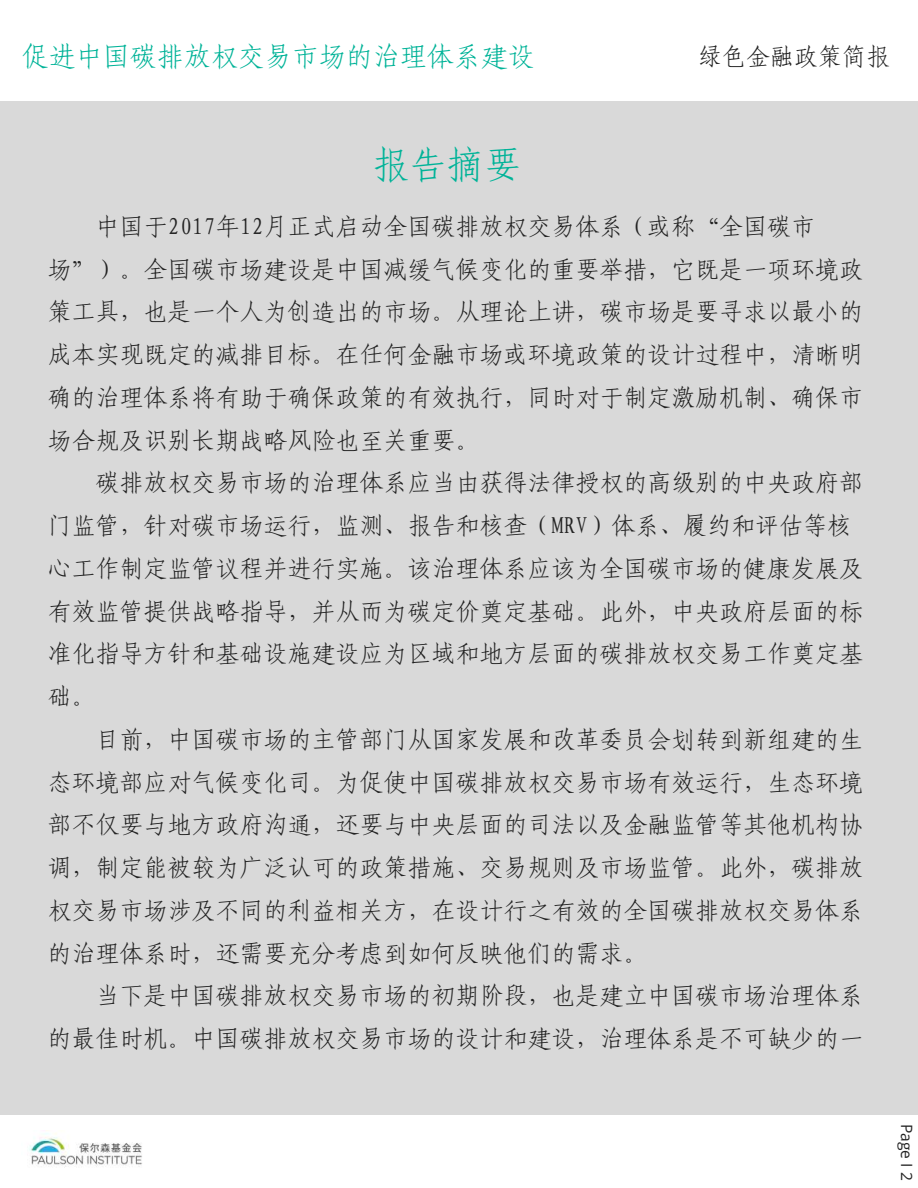
<style>
.page{position:relative;width:918px;height:1188px;background:#fff}
.page>*{position:absolute;margin:0;border:0;box-sizing:border-box;transform-origin:0 0}
.t1{font:37.35px "Fang Song GB2312";color:#00b398}
.t2{font:27px "Fang Song GB2312";color:#00b398}
.t3{font:24px/42.8px "Fang Song GB2312";color:#222}
.t4{font:15.6px "Open Sans";color:#222}
</style>
<div class="page">
<div style="left:0;top:101px;width:918px;height:1013px;background:#d9d9d9"></div>
<img style="left:29px;top:1133px;width:113px;height:35px">
<p class="t2" style="left:22px;top:43px;width:515px">促进中国碳排放权交易市场的治理体系建设</p>
<p class="t3" style="left:698px;top:35px;width:193px">绿色金融政策简报</p>
<h1 class="t1" style="left:372px;top:146px;width:151px">报告摘要</h1>
<p class="t3" style="left:48px;top:205px;width:817px;text-indent:48px">中国于2017年12月正式启动全国碳排放权交易体系（或称“全国碳市场”）。全国碳市场建设是中国减缓气候变化的重要举措，它既是一项环境政策工具，也是一个人为创造出的市场。从理论上讲，碳市场是要寻求以最小的成本实现既定的减排目标。在任何金融市场或环境政策的设计过程中，清晰明确的治理体系将有助于确保政策的有效执行，同时对于制定激励机制、确保市场合规及识别长期战略风险也至关重要。</p>
<p class="t3" style="left:48px;top:461px;width:817px;text-indent:48px">碳排放权交易市场的治理体系应当由获得法律授权的高级别的中央政府部门监管，针对碳市场运行，监测、报告和核查（MRV）体系、履约和评估等核心工作制定监管议程并进行实施。该治理体系应该为全国碳市场的健康发展及有效监管提供战略指导，并从而为碳定价奠定基础。此外，中央政府层面的标准化指导方针和基础设施建设应为区域和地方层面的碳排放权交易工作奠定基础。</p>
<p class="t3" style="left:48px;top:718px;width:817px;text-align:justify;text-indent:48px">目前，中国碳市场的主管部门从国家发展和改革委员会划转到新组建的生态环境部应对气候变化司。为促使中国碳排放权交易市场有效运行，生态环境部不仅要与地方政府沟通，还要与中央层面的司法以及金融监管等其他机构协调，制定能被较为广泛认可的政策措施、交易规则及市场监管。此外，碳排放权交易市场涉及不同的利益相关方，在设计行之有效的全国碳排放权交易体系的治理体系时，还需要充分考虑到如何反映他们的需求。</p>
<p class="t3" style="left:48px;top:974px;width:817px;text-align:right">当下是中国碳排放权交易市场的初期阶段，也是建立中国碳市场治理体系<br>的最佳时机。中国碳排放权交易市场的设计和建设，治理体系是不可缺少的一</p>
<p class="t4" style="left:918px;top:1124px;width:58px;rotate:90deg">Page I 2</p>
</div>
